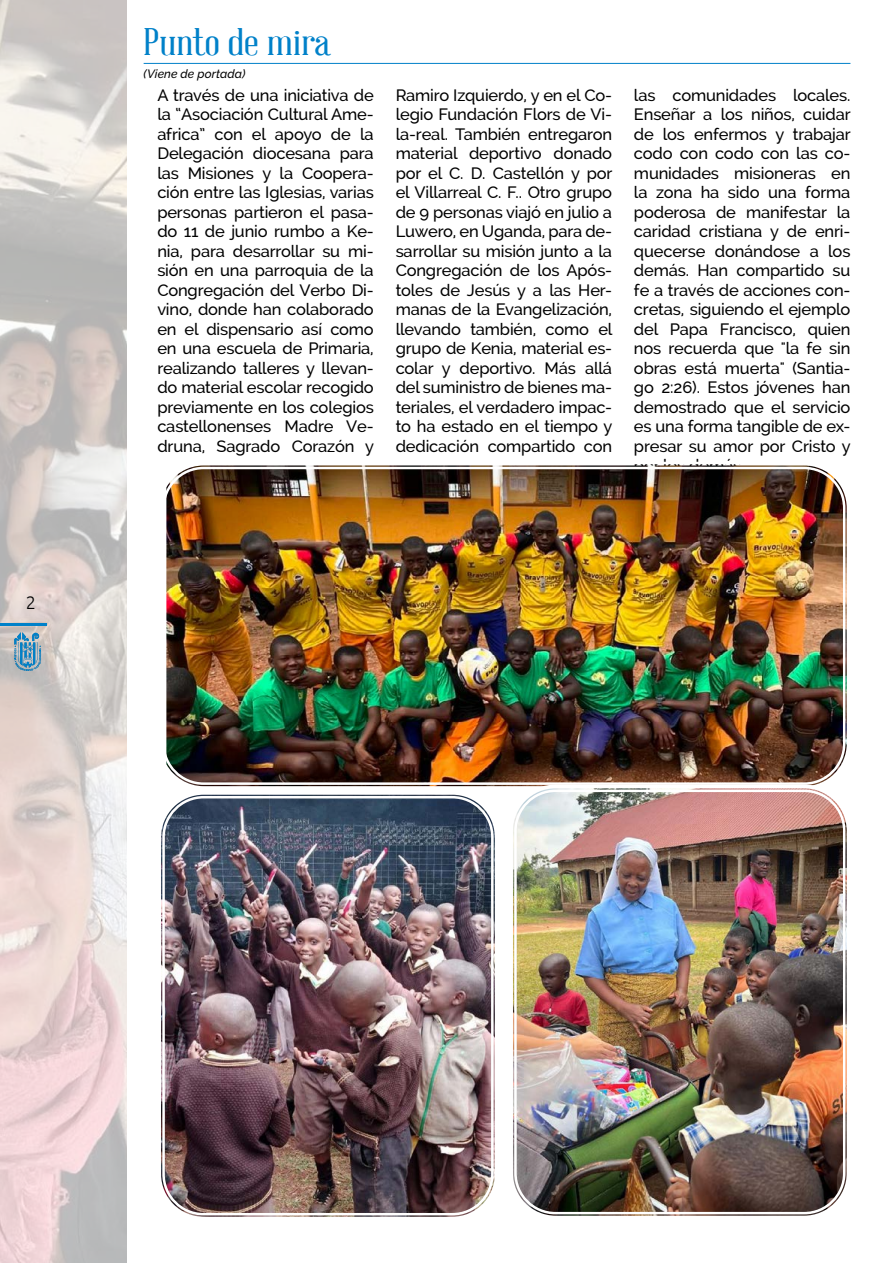
<style>
.page{position:relative;width:893px;height:1263px;background:#fff}
.page>*{position:absolute;margin:0;border:0;box-sizing:border-box;transform-origin:0 0}
.t1{font:37.5px "Abraham Lincoln";color:#0081c9;scale:1.2 1}
.t2{font:300 18px "Ubuntu";color:#000}
.t3{font:500 16.5px/19.5px "Raleway";letter-spacing:-.01em;color:#000;text-align:justify}
.t4{font:italic 500 12px "Raleway";letter-spacing:.005em;color:#000}
</style>
<div class="page">
<img style="left:0;top:0;width:127px;height:1263px">
<hr style="left:0;top:624px;width:47px;height:2px;background:#0081c9">
<svg style="left:14px;top:632px;width:27px;height:39px"></svg>
<hr style="left:144px;top:63px;width:706px;height:1px;background:#0081c9">
<img style="left:166px;top:465px;width:681px;height:321px">
<div style="left:157px;top:462px;width:693px;height:328px;border:2px solid #fff;border-radius:45px"></div>
<div style="left:162px;top:467px;width:683px;height:318px;border:2px solid #fff;border-radius:40px"></div>
<img style="left:161px;top:795px;width:334px;height:422px">
<div style="left:157px;top:791px;width:342px;height:429px;border:2px solid #fff;border-radius:45px"></div>
<div style="left:162px;top:796px;width:332px;height:419px;border:2px solid #fff;border-radius:40px"></div>
<img style="left:513px;top:788px;width:334px;height:428px">
<div style="left:509px;top:784px;width:341px;height:435px;border:2px solid #fff;border-radius:45px"></div>
<div style="left:514px;top:789px;width:331px;height:425px;border:2px solid #fff;border-radius:40px"></div>
<p class="t2" style="left:26px;top:591px;width:12px">2</p>
<h1 class="t1" style="left:144px;top:22px;width:157px">Punto de mira</h1>
<p class="t3" style="left:157px;top:85px;width:218px">A través de una iniciativa de la “Asociación Cultural Ame&shy;africa” con el apoyo de la Delegación diocesana para las Misiones y la Coopera&shy;ción entre las Iglesias, varias personas partieron el pasa&shy;do 11 de junio rumbo a Ke&shy;nia, para desarrollar su mi&shy;sión en una parroquia de la Congregación del Verbo Di&shy;vino, donde han colaborado en el dispensario así como en una escuela de Primaria, realizando talleres y llevan&shy;do material escolar recogido previamente en los colegios castellonenses Madre Ve&shy;druna, Sagrado Corazón y</p>
<p class="t3" style="left:634px;top:85px;width:218px">las comunidades locales.<br>Enseñar a los niños, cuidar de los enfermos y trabajar codo con codo con las co&shy;munidades misioneras en la zona ha sido una forma poderosa de manifestar la caridad cristiana y de enri&shy;quecerse donándose a los demás. Han compartido su fe a través de acciones con&shy;cretas, siguiendo el ejemplo del Papa Francisco, quien nos recuerda que "la fe sin obras está muerta" (Santia&shy;go 2:26). Estos jóvenes han demostrado que el servicio es una forma tangible de ex&shy;presar su amor por Cristo y por los demás.</p>
<p class="t4" style="left:144px;top:66px;width:103px">(Viene de portada)</p>
<p class="t3" style="left:396px;top:85px;width:218px">Ramiro Izquierdo, y en el Co&shy;legio Fundación Flors de Vi&shy;la-real. También entregaron material deportivo donado por el C. D. Castellón y por el Villarreal C. F.. Otro grupo de 9 personas viajó en julio a Luwero, en Uganda, para de&shy;sarrollar su misión junto a la Congregación de los Após&shy;toles de Jesús y a las Her&shy;manas de la Evangelización, llevando también, como el grupo de Kenia, material es&shy;colar y deportivo. Más allá del suministro de bienes ma&shy;teriales, el verdadero impac&shy;to ha estado en el tiempo y dedicación compartido con</p>
</div>
